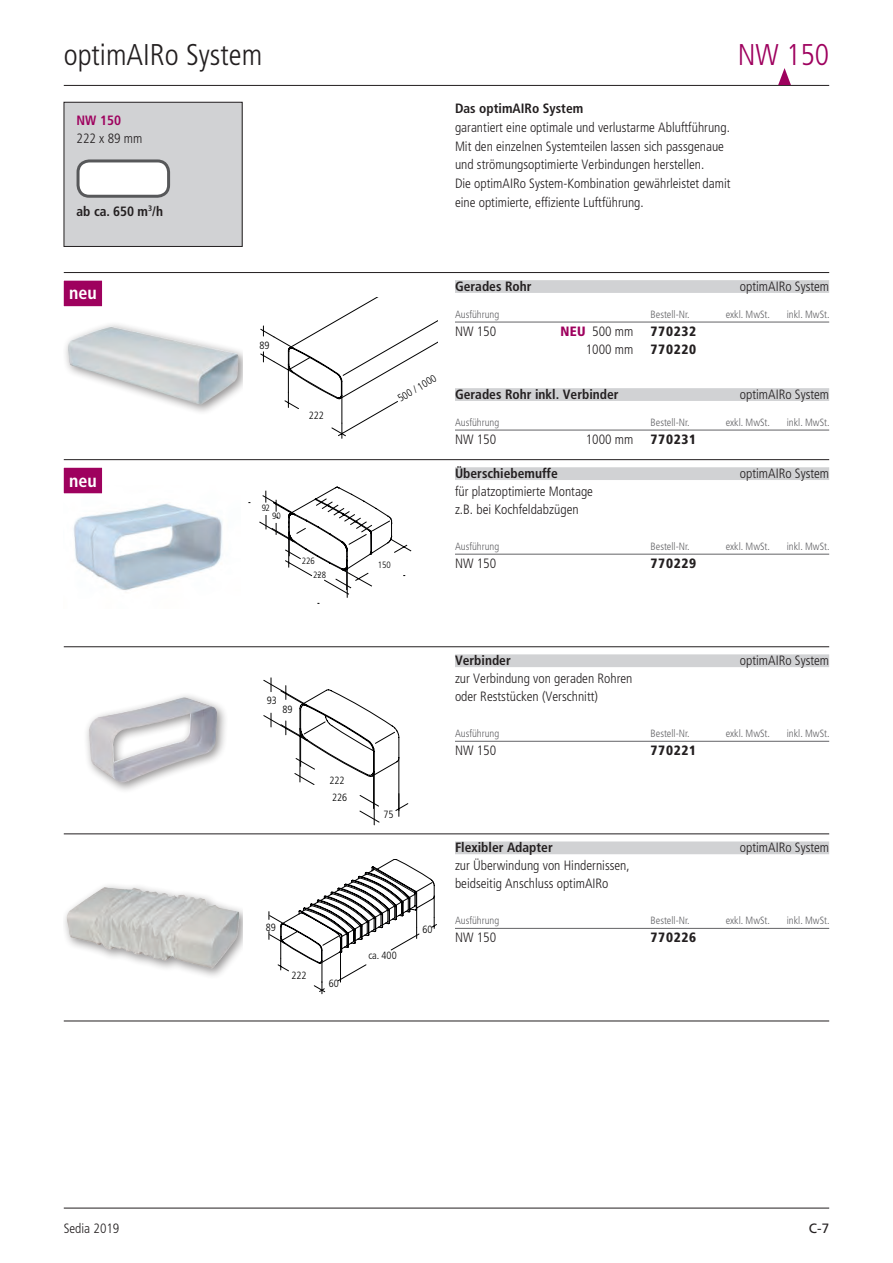
<style>
.page{position:relative;width:893px;height:1263px;background:#fff}
.page>*{position:absolute;margin:0;border:0;box-sizing:border-box;transform-origin:0 0}
.t1{font:300 condensed 30px "Frutiger";color:#231f20}
.t2{font:300 condensed 30px "Frutiger";color:#9e015e}
.t3{font:700 condensed 18px "Frutiger";color:#fff}
.t4{font:300 condensed 13.5px/18.8px "Frutiger";color:#231f20}
.t5{font:700 condensed 13.5px "Frutiger";color:#231f20}
.t6{font:900 condensed 13.5px "Frutiger";letter-spacing:.05em;color:#231f20}
.t7{font:700 condensed 13.5px "Frutiger";color:#9e015e}
.t8{font:13.5px "Frutiger";color:#231f20}
.t9{font:300 condensed 10.5px "Frutiger";color:#636366}
.t10{font:300 condensed 10.5px "Frutiger";color:#000}
.t11{font:300 condensed 10.5px "Frutiger";color:#000001}
.t12{font:300 condensed 9.15px "Frutiger";color:#000001}
.s1{font-weight:900;color:#9e015e}
</style>
<div class="page">
<hr style="left:64px;top:272px;width:765px;height:1px;background:#231f20">
<hr style="left:64px;top:459px;width:765px;height:1px;background:#231f20">
<hr style="left:64px;top:646px;width:765px;height:1px;background:#231f20">
<hr style="left:64px;top:833px;width:765px;height:1px;background:#231f20">
<hr style="left:64px;top:1020px;width:765px;height:1px;background:#231f20">
<hr style="left:64px;top:85px;width:765px;height:1px;background:#231f20">
<hr style="left:64px;top:1208px;width:765px;height:1px;background:#231f20">
<svg style="left:778px;top:68px;width:13px;height:17px"></svg>
<div style="left:455px;top:280px;width:374px;height:13px;background:#d1d2d4"></div>
<hr style="left:455px;top:322px;width:374px;height:1px;background:#636366">
<div style="left:455px;top:388px;width:374px;height:13px;background:#d1d2d4"></div>
<hr style="left:455px;top:430px;width:374px;height:1px;background:#636366">
<div style="left:64px;top:321px;width:178px;height:95px;background:#231f20;opacity:.5"></div>
<img style="left:68px;top:327px;width:127px;height:76px">
<svg style="left:260px;top:298px;width:178px;height:141px"></svg>
<div style="left:455px;top:841px;width:374px;height:13px;background:#d1d2d4"></div>
<hr style="left:455px;top:928px;width:374px;height:1px;background:#636366">
<svg style="left:269px;top:859px;width:168px;height:135px"></svg>
<div style="left:64px;top:881px;width:178px;height:99px;background:#231f20;opacity:.5"></div>
<img style="left:66px;top:887px;width:42px;height:62px">
<svg style="left:63px;top:280px;width:40px;height:27px"></svg>
<div style="left:455px;top:467px;width:374px;height:13px;background:#d1d2d4"></div>
<hr style="left:455px;top:554px;width:374px;height:1px;background:#636366">
<img style="left:73px;top:503px;width:149px;height:88px">
<svg style="left:249px;top:487px;width:162px;height:110px"></svg>
<svg style="left:63px;top:467px;width:40px;height:27px"></svg>
<div style="left:455px;top:654px;width:374px;height:13px;background:#d1d2d4"></div>
<hr style="left:455px;top:741px;width:374px;height:1px;background:#636366">
<div style="left:83px;top:691px;width:146px;height:103px;background:#231f20;opacity:.5"></div>
<img style="left:89px;top:699px;width:87px;height:78px">
<svg style="left:264px;top:678px;width:144px;height:147px"></svg>
<div style="left:64px;top:102px;width:178px;height:144px;background:#d1d2d4"></div>
<div style="left:64px;top:102px;width:178px;height:145px;border:1px solid #231f20"></div>
<div style="left:78px;top:161px;width:91px;height:35px;background:#fff;border-radius:11px"></div>
<div style="left:77px;top:159px;width:93px;height:39px;border:3px solid #57585a;border-radius:11px"></div>
<h1 class="t1" style="left:64px;top:38px;width:200px">optimAIRo System</h1>
<h1 class="t2" style="left:738px;top:38px;width:93px">NW 150</h1>
<p class="t7" style="left:77px;top:112px;width:46px">NW 150</p>
<p class="t4" style="left:77px;top:129px;width:67px">222 x 89 mm</p>
<p class="t5" style="left:77px;top:203px;width:88px">ab ca. 650 m<sup>3</sup>/h</p>
<h2 class="t3" style="left:69px;top:282px;width:29px">neu</h2>
<h2 class="t3" style="left:69px;top:470px;width:29px">neu</h2>
<p class="t10" style="left:259px;top:339px;width:12px">89</p>
<p class="t10" style="left:309px;top:409px;width:17px">222</p>
<p class="t12" style="left:262px;top:503px;width:9px">92</p>
<p class="t12" style="left:272px;top:511px;width:10px">90</p>
<p class="t12" style="left:302px;top:556px;width:15px">226</p>
<p class="t12" style="left:313px;top:570px;width:15px">228</p>
<p class="t5" style="left:455px;top:100px;width:130px">Das optimAIRo System</p>
<p class="t4" style="left:455px;top:118px;width:277px">garantiert eine optimale und verlustarme Abluftführung.<br>Mit den einzelnen Systemteilen lassen sich passgenaue und strömungsoptimierte Verbindungen herstellen.<br>Die optimAIRo System-Kombination gewährleistet damit eine optimierte, effiziente Luftführung.</p>
<p class="t10" style="left:396px;top:394px;width:45px;rotate:-31deg">500 / 1000</p>
<p class="t12" style="left:378px;top:559px;width:15px">150</p>
<p class="t5" style="left:455px;top:278px;width:78px">Gerades Rohr</p>
<p class="t4" style="left:740px;top:277px;width:91px">optimAIRo System</p>
<p class="t9" style="left:455px;top:308px;width:46px">Ausführung</p>
<p class="t9" style="left:651px;top:308px;width:40px">Bestell-Nr.</p>
<p class="t9" style="left:726px;top:308px;width:46px">exkl. MwSt.</p>
<p class="t9" style="left:787px;top:308px;width:44px">inkl. MwSt.</p>
<p class="t4" style="left:455px;top:322px;width:43px">NW 150</p>
<p class="t4" style="left:560px;top:322px;width:75px"><span class="s1">NEU</span> 500 mm</p>
<p class="t6" style="left:651px;top:323px;width:47px">770232</p>
<p class="t4" style="left:586px;top:340px;width:49px">1000 mm</p>
<p class="t6" style="left:651px;top:341px;width:47px">770220</p>
<p class="t5" style="left:455px;top:386px;width:165px">Gerades Rohr inkl. Verbinder</p>
<p class="t4" style="left:740px;top:385px;width:91px">optimAIRo System</p>
<p class="t9" style="left:455px;top:416px;width:46px">Ausführung</p>
<p class="t9" style="left:651px;top:416px;width:40px">Bestell-Nr.</p>
<p class="t9" style="left:726px;top:416px;width:46px">exkl. MwSt.</p>
<p class="t9" style="left:787px;top:416px;width:44px">inkl. MwSt.</p>
<p class="t4" style="left:455px;top:430px;width:43px">NW 150</p>
<p class="t4" style="left:586px;top:430px;width:49px">1000 mm</p>
<p class="t6" style="left:651px;top:431px;width:47px">770231</p>
<p class="t5" style="left:455px;top:465px;width:104px">Überschiebemuffe</p>
<p class="t4" style="left:740px;top:464px;width:91px">optimAIRo System</p>
<p class="t4" style="left:455px;top:482px;width:140px;line-height:18px">für platzoptimierte Montage z.B. bei Kochfeldabzügen</p>
<p class="t9" style="left:455px;top:540px;width:46px">Ausführung</p>
<p class="t9" style="left:651px;top:540px;width:40px">Bestell-Nr.</p>
<p class="t9" style="left:726px;top:540px;width:46px">exkl. MwSt.</p>
<p class="t9" style="left:787px;top:540px;width:44px">inkl. MwSt.</p>
<p class="t4" style="left:455px;top:554px;width:43px">NW 150</p>
<p class="t6" style="left:651px;top:555px;width:47px">770229</p>
<p class="t10" style="left:267px;top:694px;width:12px">93</p>
<p class="t10" style="left:283px;top:703px;width:12px">89</p>
<p class="t10" style="left:329px;top:774px;width:17px">222</p>
<p class="t10" style="left:332px;top:792px;width:17px">226</p>
<p class="t10" style="left:383px;top:808px;width:12px">75</p>
<p class="t11" style="left:266px;top:921px;width:12px">89</p>
<p class="t11" style="left:291px;top:970px;width:17px">222</p>
<p class="t11" style="left:329px;top:978px;width:12px">60</p>
<p class="t11" style="left:368px;top:949px;width:30px">ca. 400</p>
<p class="t5" style="left:455px;top:652px;width:57px">Verbinder</p>
<p class="t4" style="left:740px;top:651px;width:91px">optimAIRo System</p>
<p class="t4" style="left:455px;top:669px;width:179px;line-height:18px">zur Verbindung von geraden Rohren oder Reststücken (Verschnitt)</p>
<p class="t9" style="left:455px;top:727px;width:46px">Ausführung</p>
<p class="t9" style="left:651px;top:727px;width:40px">Bestell-Nr.</p>
<p class="t9" style="left:726px;top:727px;width:46px">exkl. MwSt.</p>
<p class="t9" style="left:787px;top:727px;width:44px">inkl. MwSt.</p>
<p class="t4" style="left:455px;top:741px;width:43px">NW 150</p>
<p class="t6" style="left:651px;top:742px;width:47px">770221</p>
<p class="t11" style="left:423px;top:923px;width:12px">60</p>
<p class="t5" style="left:455px;top:839px;width:99px">Flexibler Adapter</p>
<p class="t4" style="left:740px;top:838px;width:91px">optimAIRo System</p>
<p class="t4" style="left:455px;top:857px;width:176px;line-height:18px">zur Überwindung von Hindernissen, beidseitig Anschluss optimAIRo</p>
<p class="t9" style="left:455px;top:914px;width:46px">Ausführung</p>
<p class="t9" style="left:651px;top:914px;width:40px">Bestell-Nr.</p>
<p class="t9" style="left:726px;top:914px;width:46px">exkl. MwSt.</p>
<p class="t9" style="left:787px;top:914px;width:44px">inkl. MwSt.</p>
<p class="t4" style="left:455px;top:928px;width:43px">NW 150</p>
<p class="t6" style="left:651px;top:929px;width:47px">770226</p>
<p class="t4" style="left:64px;top:1219px;width:57px">Sedia 2019</p>
<p class="t8" style="left:809px;top:1220px;width:22px">C-7</p>
</div>
